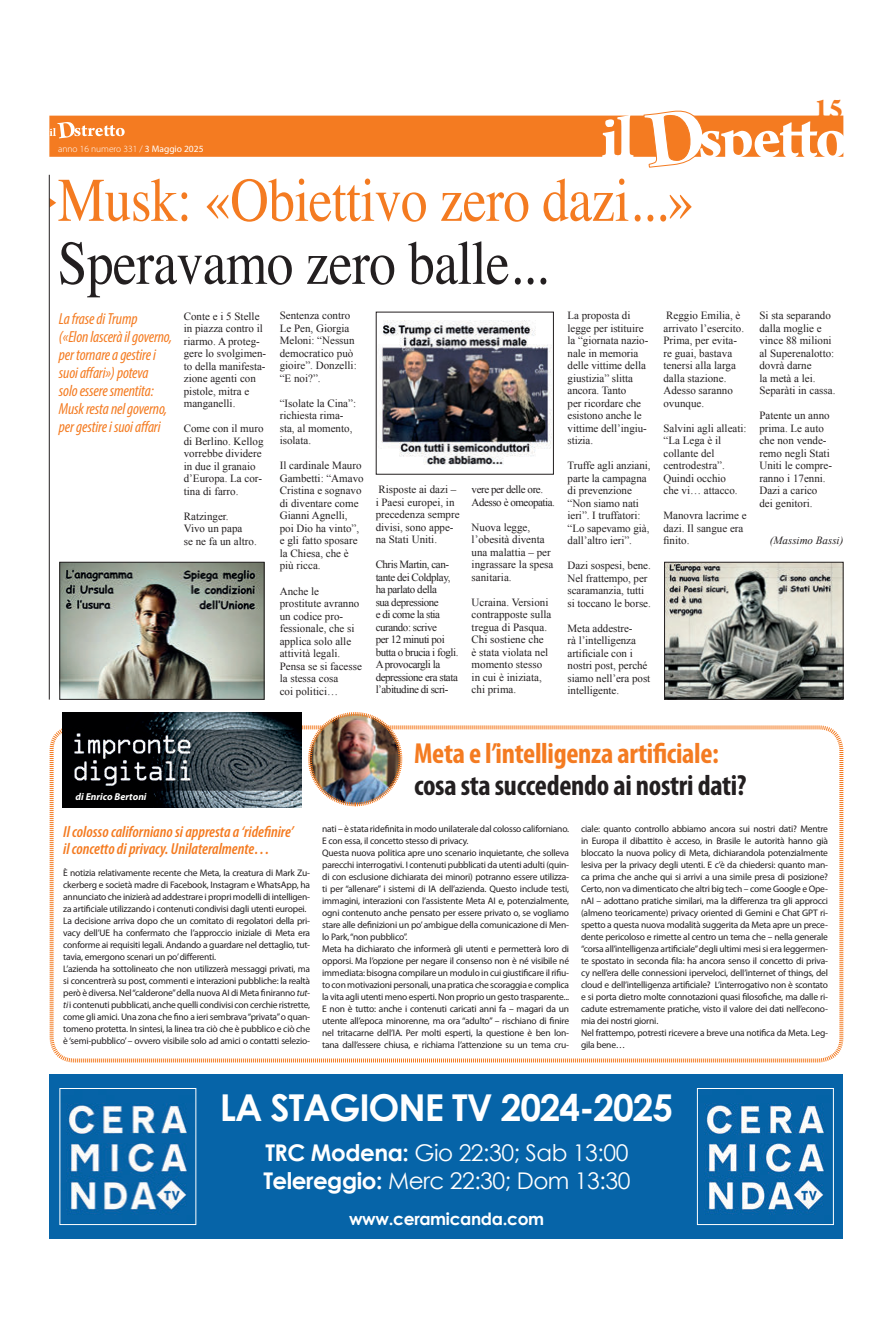
<style>
.page{position:relative;width:893px;height:1333px;background:#fff}
.page>*{position:absolute;margin:0;border:0;box-sizing:border-box;transform-origin:0 0}
.t1{font:700 64px "Arno Pro";letter-spacing:-.03em;color:#fff}
.t2{font:62px "Times";letter-spacing:-.01em;color:#f47b21;scale:.86 1}
.t3{font:62px "Times";letter-spacing:-.01em;color:#231f20;scale:.86 1}
.t4{font:700 37px "Century Gothic";letter-spacing:-.03em;color:#fff}
.t5{font:700 condensed 29px "Myriad Pro";letter-spacing:-.01em;color:#f47b21}
.t6{font:700 condensed 29px "Myriad Pro";letter-spacing:-.01em;color:#231f20}
.t7{font:700 29px "Arno Pro";color:#f47b21}
.t8{font:23px/28px "Century Gothic";letter-spacing:-.02em;color:#fff}
.t9{font:700 17px "Century Gothic";letter-spacing:-.02em;color:#fff}
.t10{font:italic condensed 16px/18px "Myriad Pro";letter-spacing:-.01em;color:#f47b21}
.t11{font:italic 600 condensed 16px/17px "Myriad Pro";color:#f47b21}
.t12{font:11px/12.5px "Times New Roman";color:#231f20}
.t13{font:11px/12.5px "Times New Roman";letter-spacing:-.04em;color:#231f20}
.t14{font:italic 11px "Times New Roman";color:#231f20}
.t15{font:italic 700 10px "Myriad Pro";color:#fff}
.t16{font:9.5px/12px "Myriad Pro";letter-spacing:-.02em;color:#231f20}
.t17{font:300 9.5px "Myriad Pro";color:#fff}
.s1{font-weight:400}
.s2{font-style:italic}
.s3{font-weight:700}
</style>
<div class="page">
<div style="left:49px;top:116px;width:794px;height:41px;background:#f47b21"></div>
<svg style="left:50px;top:122px;width:75px;height:16px"></svg>
<svg style="left:644px;top:110px;width:60px;height:58px"></svg>
<svg style="left:50px;top:198px;width:6px;height:9px"></svg>
<img style="left:62px;top:564px;width:200px;height:133px">
<div style="left:60px;top:562px;width:204px;height:137px;border:1px solid #231f20"></div>
<img style="left:666px;top:564px;width:175px;height:133px">
<div style="left:664px;top:562px;width:179px;height:137px;border:1px solid #231f20"></div>
<img style="left:381px;top:321px;width:170px;height:144px">
<hr style="left:49px;top:175px;width:1px;height:524px;background:#231f20">
<svg style="left:49px;top:724px;width:795px;height:339px"></svg>
<img style="left:62px;top:712px;width:239px;height:95px">
<img style="left:307px;top:712px;width:96px;height:95px">
<div style="left:50px;top:1074px;width:793px;height:164px;background:#0664a8"></div>
<img style="left:66px;top:1103px;width:121px;height:112px">
<img style="left:704px;top:1103px;width:120px;height:112px">
<div style="left:697px;top:1088px;width:137px;height:136px;border:1px solid #fff"></div>
<h3 class="t7" style="left:814px;top:91px;width:31px">15</h3>
<h1 class="t1" style="left:601px;top:101px;width:249px">il spetto</h1>
<h2 class="t2" style="left:58px;top:142px;width:741px">Musk: «Obiettivo zero dazi...»</h2>
<h2 class="t3" style="left:58px;top:205px;width:572px">Speravamo zero balle...</h2>
<h3 class="t10" style="left:59px;top:309px;width:115px">La frase di Trump<br>(«Elon lascerà il governo, per tornare a gestire i suoi affari») poteva<br>solo essere smentita:<br>Musk resta nel governo, per gestire i suoi affari</h3>
<p class="t12" style="left:184px;top:309px;width:84px">Conte e i 5 Stelle in piazza contro il riarmo. A proteg&shy;gere lo svolgimen&shy;to della manifesta&shy;zione agenti con pistole, mitra e manganelli.</p>
<p class="t17" style="left:58px;top:143px;width:147px">anno 16 numero 331 / <span class="s1">3 Maggio 2025</span></p>
<p class="t12" style="left:759px;top:309px;width:78px">Si sta separando dalla moglie e vince 88 milioni al Superenalotto: dovrà darne<br>la metà a lei.<br>Separàti in cassa.</p>
<p class="t12" style="left:759px;top:409px;width:74px">Patente un anno prima. Le auto che non vende&shy;remo negli Stati<br>Uniti le compre&shy;ranno i 17enni.<br>Dazi a carico dei genitori.</p>
<p class="t14" style="left:770px;top:533px;width:75px">(Massimo Bassi)</p>
<p class="t12" style="left:663px;top:309px;width:82px">Reggio Emilia, è arrivato l’esercito.<br>Prima, per evita&shy;re guai, bastava tenersi alla larga dalla stazione.<br>Adesso saranno ovunque.</p>
<p class="t12" style="left:663px;top:421px;width:85px">Salvini agli alleati: “La Lega è il collante del centrodestra”.<br>Quindi occhio<br>che vi… attacco.</p>
<p class="t12" style="left:663px;top:509px;width:85px">Manovra lacrime e dazi. Il sangue era finito.</p>
<p class="t12" style="left:568px;top:309px;width:82px">La proposta di legge per istituire la “giornata nazio&shy;nale in memoria delle vittime della giustizia” slitta ancora. Tanto<br>per ricordare che esistono anche le vittime dell’ingiu&shy;stizia.</p>
<p class="t12" style="left:568px;top:459px;width:84px">Truffe agli anziani, parte la campagna di prevenzione “Non siamo nati ieri”. I truffatori: “Lo sapevamo già, dall’altro ieri”.</p>
<p class="t12" style="left:568px;top:559px;width:85px">Dazi sospesi, bene.<br>Nel frattempo, per scaramanzia, tutti si toccano le borse.</p>
<p class="t12" style="left:568px;top:621px;width:84px">Meta addestre-<br>rà l’intelligenza artificiale con i nostri post, perché siamo nell’era post intelligente.</p>
<p class="t12" style="left:280px;top:309px;width:78px">Sentenza contro<br>Le Pen, Giorgia<br>Meloni: “Nessun democratico può gioire”. Donzelli: “E noi?”.</p>
<p class="t12" style="left:280px;top:397px;width:78px">“Isolate la Cina”: richiesta rima&shy;sta, al momento, isolata.</p>
<p class="t12" style="left:280px;top:459px;width:85px">Il cardinale Mauro<br>Gambetti: “Amavo<br>Cristina e sognavo di diventare come<br>Gianni Agnelli, poi Dio ha vinto”, e gli fatto sposare la Chiesa, che è più ricca.</p>
<p class="t12" style="left:280px;top:584px;width:84px">Anche le prostitute avranno un codice pro&shy;fessionale, che si applica solo alle attività legali.<br>Pensa se si facesse la stessa cosa<br>coi politici…</p>
<p class="t12" style="left:184px;top:422px;width:81px">Come con il muro di Berlino. Kellog vorrebbe dividere in due il granaio d’Europa. La cor&shy;tina di farro.</p>
<p class="t12" style="left:184px;top:509px;width:75px">Ratzinger.<br>Vivo un papa<br>se ne fa un altro.</p>
<p class="t13" style="left:472px;top:483px;width:85px">vere per delle ore.<br>Adesso è omeopatia.</p>
<p class="t12" style="left:472px;top:520px;width:83px">Nuova legge, l’obesità diventa una malattia – per ingrassare la spesa sanitaria.</p>
<p class="t12" style="left:472px;top:595px;width:81px">Ucraina. Versioni contrapposte sulla tregua di Pasqua.<br>Chi sostiene che è stata violata nel momento stesso in cui è iniziata, chi prima.</p>
<p class="t12" style="left:376px;top:483px;width:85px">Risposte ai dazi –<br>i Paesi europei, in precedenza sempre divisi, sono appe&shy;na Stati Uniti.</p>
<p class="t13" style="left:376px;top:558px;width:84px">Chris Martin, can&shy;tante dei Coldplay, ha parlato della<br>sua depressione<br>e di come la stia curando: scrive<br>per 12 minuti poi butta o brucia i fogli.<br>A provocargli la depressione era stata l’abitudine di scri-</p>
<p class="t15" style="left:76px;top:789px;width:73px">di Enrico Bertoni</p>
<h3 class="t11" style="left:63px;top:823px;width:232px">Il colosso californiano si appresta a ‘ridefinire’ il concetto di privacy. Unilateralmente…</h3>
<p class="t16" style="left:63px;top:866px;width:248px">È notizia relativamente recente che Meta, la creatura di Mark Zu&shy;ckerberg e società madre di Facebook, Instagram e WhatsApp, ha annunciato che inizierà ad addestrare i propri modelli di intelligen&shy;za artificiale utilizzando i contenuti condivisi dagli utenti europei.<br>La decisione arriva dopo che un comitato di regolatori della pri&shy;vacy dell’UE ha confermato che l’approccio iniziale di Meta era conforme ai requisiti legali. Andando a guardare nel dettaglio, tut&shy;tavia, emergono scenari un po’ differenti.<br>L’azienda ha sottolineato che non utilizzerà messaggi privati, ma si concentrerà su post, commenti e interazioni pubbliche: la realtà però è diversa. Nel “calderone” della nuova AI di Meta finiranno <span class="s2">tut&shy;ti</span> i contenuti pubblicati, anche quelli condivisi con cerchie ristrette, come gli amici. Una zona che fino a ieri sembrava “privata” o quan&shy;tomeno protetta. In sintesi, la linea tra ciò che è pubblico e ciò che è ‘semi-pubblico’ – ovvero visibile solo ad amici o contatti selezio-</p>
<h3 class="t5" style="left:414px;top:735px;width:306px">Meta e l’intelligenza artificiale:</h3>
<h3 class="t6" style="left:414px;top:767px;width:334px">cosa sta succedendo ai nostri dati?</h3>
<p class="t16" style="left:322px;top:822px;width:248px">nati – è stata ridefinita in modo unilaterale dal colosso californiano.<br>E con essa, il concetto stesso di privacy.<br>Questa nuova politica apre uno scenario inquietante, che solleva parecchi interrogativi. I contenuti pubblicati da utenti adulti (quin&shy;di con esclusione dichiarata dei minori) potranno essere utilizza&shy;ti per “allenare” i sistemi di IA dell’azienda. Questo include testi, immagini, interazioni con l’assistente Meta AI e, potenzialmente, ogni contenuto anche pensato per essere privato o, se vogliamo stare alle definizioni un po’ ambigue della comunicazione di Men&shy;lo Park, “non pubblico”.<br>Meta ha dichiarato che informerà gli utenti e permetterà loro di opporsi. Ma l’opzione per negare il consenso non è né visibile né immediata: bisogna compilare un modulo in cui giustificare il rifiu&shy;to con motivazioni personali, una pratica che scoraggia e complica la vita agli utenti meno esperti. Non proprio un gesto trasparente...<br>E non è tutto: anche i contenuti caricati anni fa – magari da un utente all’epoca minorenne, ma ora “adulto” – rischiano di finire nel tritacarne dell’IA. Per molti esperti, la questione è ben lon&shy;tana dall’essere chiusa, e richiama l’attenzione su un tema cru-</p>
<p class="t16" style="left:581px;top:822px;width:248px">ciale: quanto controllo abbiamo ancora sui nostri dati? Mentre in Europa il dibattito è acceso, in Brasile le autorità hanno già bloccato la nuova policy di Meta, dichiarandola potenzialmente lesiva per la privacy degli utenti. E c’è da chiedersi: quanto man&shy;ca prima che anche qui si arrivi a una simile presa di posizione?<br>Certo, non va dimenticato che altri big tech – come Google e Ope&shy;nAI – adottano pratiche similari, ma la differenza tra gli approcci (almeno teoricamente) privacy oriented di Gemini e Chat GPT ri&shy;spetto a questa nuova modalità suggerita da Meta apre un prece&shy;dente pericoloso e rimette al centro un tema che – nella generale “corsa all’intelligenza artificiale” degli ultimi mesi si era leggermen&shy;te spostato in seconda fila: ha ancora senso il concetto di priva&shy;cy nell’era delle connessioni iperveloci, dell’internet of things, del cloud e dell’intelligenza artificiale? L’interrogativo non è scontato e si porta dietro molte connotazioni quasi filosofiche, ma dalle ri&shy;cadute estremamente pratiche, visto il valore dei dati nell’econo&shy;mia dei nostri giorni.<br>Nel frattempo, potresti ricevere a breve una notifica da Meta. Leg&shy;gila bene…</p>
<h3 class="t4" style="left:220px;top:1084px;width:455px">LA STAGIONE TV 2024-2025</h3>
<h3 class="t8" style="left:263px;top:1138px;width:369px"><span class="s3">TRC Modena:</span> Gio 22:30; Sab 13:00<br><span class="s3">Telereggio:</span> Merc 22:30; Dom 13:30</h3>
<h3 class="t9" style="left:349px;top:1207px;width:197px">www.ceramicanda.com</h3>
</div>
